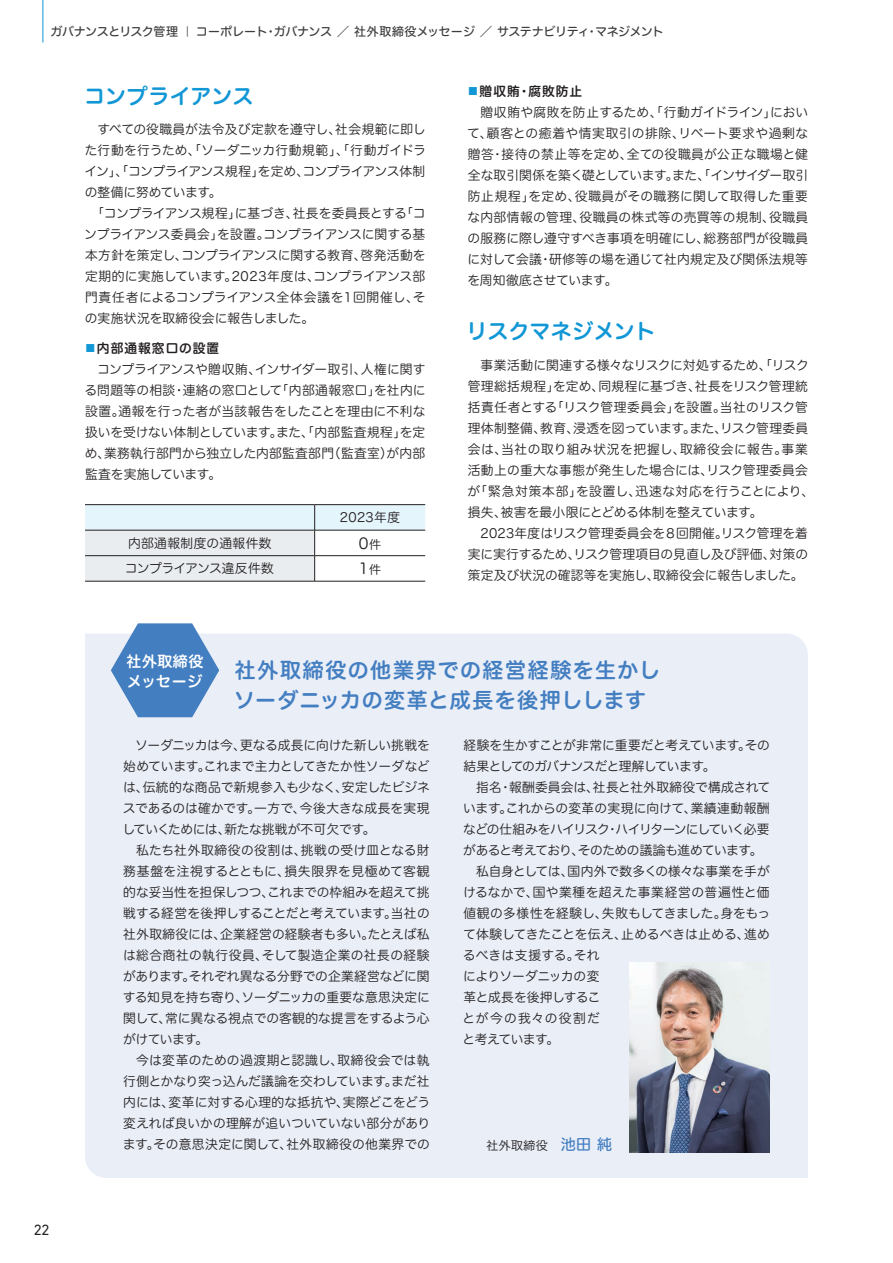
<style>
.page{position:relative;width:893px;height:1263px;background:#fff}
.page>*{position:absolute;margin:0;border:0;box-sizing:border-box;transform-origin:0 0}
.t1{font:21px/30px "Hira Maru Std W6";letter-spacing:.065em;color:#437ec1}
.t2{font:21px "Hira Maru Std W6";letter-spacing:.005em;color:#1197d6}
.t3{font:15px/19.5px "Hira Maru Std W6";letter-spacing:.03em;color:#fff}
.t4{font:15px "Hira Maru Std W3";color:#231f20}
.t5{font:15px "DIN2014 Rounded VF";color:#231f20}
.t6{font:12.75px/21px "Hira Maru Std W3";color:#231f20;text-align:justify}
.t7{font:12.75px/21px "Hira Maru Std W3";letter-spacing:-.045em;color:#231f20}
.t8{font:12.75px "Hira Maru Std W3";letter-spacing:.03em;color:#231f20}
.t9{font:12.75px "Hira Maru Std W3";letter-spacing:-.025em;color:#231f20}
.t10{font:12.75px "Hira Maru Std W3";letter-spacing:.035em;color:#231f20}
.t11{font:12.75px "Hira Maru Std W3";letter-spacing:-.065em;color:#231f20}
.t12{font:12.75px "Hira Maru Std W3";letter-spacing:-.035em;color:#231f20}
.t13{font:12.75px "Hira Maru Std W6";letter-spacing:.08em;color:#231f20}
.t14{font:12.75px "Hira Maru Std W3";letter-spacing:.02em;color:#231f20}
.t15{font:12.75px "Hira Maru Std W3";letter-spacing:.1em;color:#231f20}
.t16{font:12px "Hira Maru Std W5";letter-spacing:-.025em;color:#3e3e3f}
.t17{font:12px "Hira Maru Std W3";letter-spacing:.03em;color:#231f20}
.s1{font-family:"Hira Maru Std W2"}
.s2{font-size:10.5px;color:#1197d6}
.s3{font-size:12px}
.s4{font-family:"Hira Maru Std W5";font-size:15px;color:#437ec1}
</style>
<div class="page">
<svg style="left:85px;top:505px;width:340px;height:76px"></svg>
<hr style="left:85px;top:581px;width:230px;height:1px;background:#231f20">
<hr style="left:315px;top:581px;width:110px;height:1px;background:#231f20">
<hr style="left:85px;top:504px;width:230px;height:1px;background:#231f20">
<hr style="left:315px;top:504px;width:110px;height:1px;background:#231f20">
<hr style="left:85px;top:530px;width:230px;height:1px;background:#231f20">
<hr style="left:315px;top:530px;width:110px;height:1px;background:#231f20">
<div style="left:85px;top:634px;width:723px;height:544px;background:#e9eef7"></div>
<svg style="left:111px;top:623px;width:108px;height:94px;background:#6d9ace"></svg>
<img style="left:629px;top:963px;width:141px;height:189px">
<hr style="left:43px;top:0;width:1px;height:43px;background:#1197d6">
<p class="t16" style="left:51px;top:23px;width:615px">ガバナンスとリスク管理｜コーポレート・ガバナンス<span class="s1">／</span> 社外取締役メッセージ<span class="s1">／</span> サステナビリティ・マネジメント</p>
<h1 class="t2" style="left:84px;top:80px;width:171px">コンプライアンス</h1>
<p class="t6" style="left:97px;top:119px;width:330px">すべての役職員が法令及び定款を遵守し、社会規範に即し</p>
<p class="t6" style="left:85px;top:140px;width:343px">た行動を行うため、「ソーダニッカ行動規範」、「行動ガイドラ</p>
<p class="t7" style="left:85px;top:161px;width:342px">イン」、「コンプライアンス規程」を定め、コンプライアンス体制</p>
<p class="t6" style="left:85px;top:182px;width:138px">の整備に努めています。</p>
<p class="t6" style="left:91px;top:203px;width:336px">「コンプライアンス規程」に基づき、社長を委員長とする「コ</p>
<p class="t9" style="left:84px;top:225px;width:342px">ンプライアンス委員会」を設置。コンプライアンスに関する基</p>
<p class="t6" style="left:85px;top:245px;width:342px">本方針を策定し、コンプライアンスに関する教育、啓発活動を</p>
<p class="t6" style="left:85px;top:266px;width:342px">定期的に実施しています。2023年度は、コンプライアンス部</p>
<p class="t10" style="left:85px;top:288px;width:342px">門責任者によるコンプライアンス全体会議を1回開催し、そ</p>
<p class="t6" style="left:85px;top:308px;width:231px">の実施状況を取締役会に報告しました。</p>
<p class="t13" style="left:85px;top:338px;width:136px"><span class="s2">■</span>内部通報窓口の設置</p>
<p class="t6" style="left:84px;top:358px;width:343px;text-indent:13px">コンプライアンスや贈収賄、インサイダー取引、人権に関する問題等の相談・連絡の窓口として「内部通報窓口」を社内に設置。通報を行った者が当該報告をしたことを理由に不利な扱いを受けない体制としています。また、「内部監査規程」を定め、業務執行部門から独立した内部監査部門（監査室）が内部監査を実施しています。</p>
<p class="t6" style="left:340px;top:507px;width:62px">2023年度</p>
<p class="t8" style="left:128px;top:534px;width:145px">内部通報制度の通報件数</p>
<p class="t4" style="left:359px;top:532px;width:24px">0<span class="s3">件</span></p>
<p class="t7" style="left:125px;top:558px;width:150px">コンプライアンス違反件数</p>
<p class="t4" style="left:359px;top:557px;width:24px">1<span class="s3">件</span></p>
<p class="t13" style="left:468px;top:82px;width:116px"><span class="s2">■</span>贈収賄・腐敗防止</p>
<p class="t6" style="left:467px;top:102px;width:343px;text-indent:13px">贈収賄や腐敗を防止するため、「行動ガイドライン」において、顧客との癒着や情実取引の排除、リベート要求や過剰な贈答・接待の禁止等を定め、全ての役職員が公正な職場と健全な取引関係を築く礎としています。また、「インサイダー取引防止規程」を定め、役職員がその職務に関して取得した重要な内部情報の管理、役職員の株式等の売買等の規制、役職員の服務に際し遵守すべき事項を明確にし、総務部門が役職員に対して会議・研修等の場を通じて社内規定及び関係法規等を周知徹底させています。</p>
<h1 class="t2" style="left:467px;top:315px;width:190px">リスクマネジメント</h1>
<p class="t6" style="left:467px;top:354px;width:348px;text-align:left;text-indent:13px">事業活動に関連する様々なリスクに対処するため、「リスク管理総括規程」を定め、同規程に基づき、社長をリスク管理統括責任者とする「リスク管理委員会」を設置。当社のリスク管理体制整備、教育、浸透を図っています。また、リスク管理委員会は、当社の取り組み状況を把握し、取締役会に報告。事業活動上の重大な事態が発生した場合には、リスク管理委員会が「緊急対策本部」を設置し、迅速な対応を行うことにより、損失、被害を最小限にとどめる体制を整えています。</p>
<p class="t6" style="left:468px;top:522px;width:342px;text-indent:13px">2023年度はリスク管理委員会を８回開催。リスク管理を着実に実行するため、リスク管理項目の見直し及び評価、対策の策定及び状況の確認等を実施し、取締役会に報告しました。</p>
<p class="t3" style="left:127px;top:652px;width:78px">社外取締役メッセージ</p>
<h1 class="t1" style="left:234px;top:656px;width:427px">社外取締役の他業界での経営経験を生かしソーダニッカの変革と成長を後押しします</h1>
<p class="t5" style="left:34px;top:1220px;width:17px">22</p>
<p class="t6" style="left:122px;top:735px;width:309px;text-indent:13px">ソーダニッカは今、更なる成長に向けた新しい挑戦を始めています。これまで主力としてきたか性ソーダなどは、伝統的な商品で新規参入も少なく、安定したビジネスであるのは確かです。一方で、今後大きな成長を実現していくためには、新たな挑戦が不可欠です。</p>
<p class="t6" style="left:123px;top:840px;width:309px;text-indent:13px">私たち社外取締役の役割は、挑戦の受け皿となる財務基盤を注視するとともに、損失限界を見極めて客観的な妥当性を担保しつつ、これまでの枠組みを超えて挑戦する経営を後押しすることだと考えています。当社の社外取締役には、企業経営の経験者も多い。たとえば私は総合商社の執行役員、そして製造企業の社長の経験があります。それぞれ異なる分野での企業経営などに関する知見を持ち寄り、ソーダニッカの重要な意思決定に関して、常に異なる視点での客観的な提言をするよう心がけています。</p>
<p class="t6" style="left:123px;top:1050px;width:309px;text-indent:13px">今は変革のための過渡期と認識し、取締役会では執行側とかなり突っ込んだ議論を交わしています。まだ社内には、変革に対する心理的な抵抗や、実際どこをどう変えれば良いかの理解が追いついていない部分があります。その意思決定に関して、社外取締役の他業界での</p>
<p class="t7" style="left:463px;top:735px;width:308px">経験を生かすことが非常に重要だと考えています。その結果としてのガバナンスだと理解しています。</p>
<p class="t6" style="left:476px;top:777px;width:295px">指名・報酬委員会は、社長と社外取締役で構成されて</p>
<p class="t6" style="left:463px;top:798px;width:308px">います。これからの変革の実現に向けて、業績連動報酬</p>
<p class="t11" style="left:463px;top:820px;width:308px">などの仕組みをハイリスク・ハイリターンにしていく必要</p>
<p class="t7" style="left:463px;top:840px;width:301px">があると考えており、そのための議論も進めています。</p>
<p class="t6" style="left:476px;top:861px;width:295px">私自身としては、国内外で数多くの様々な事業を手が</p>
<p class="t8" style="left:463px;top:883px;width:308px">けるなかで、国や業種を超えた事業経営の普遍性と価</p>
<p class="t6" style="left:463px;top:903px;width:308px">値観の多様性を経験し、失敗もしてきました。身をもっ</p>
<p class="t6" style="left:463px;top:924px;width:308px">て体験してきたことを伝え、止めるべきは止める、進め</p>
<p class="t14" style="left:463px;top:946px;width:138px">るべきは支援する。それ</p>
<p class="t12" style="left:463px;top:967px;width:138px">によりソーダニッカの変</p>
<p class="t12" style="left:463px;top:988px;width:138px">革と成長を後押しするこ</p>
<p class="t15" style="left:463px;top:1009px;width:139px">とが今の我々の役割だ</p>
<p class="t7" style="left:463px;top:1029px;width:98px">と考えています。</p>
<p class="t17" style="left:486px;top:1137px;width:127px">社外取締役　<span class="s4">池田純</span></p>
</div>
